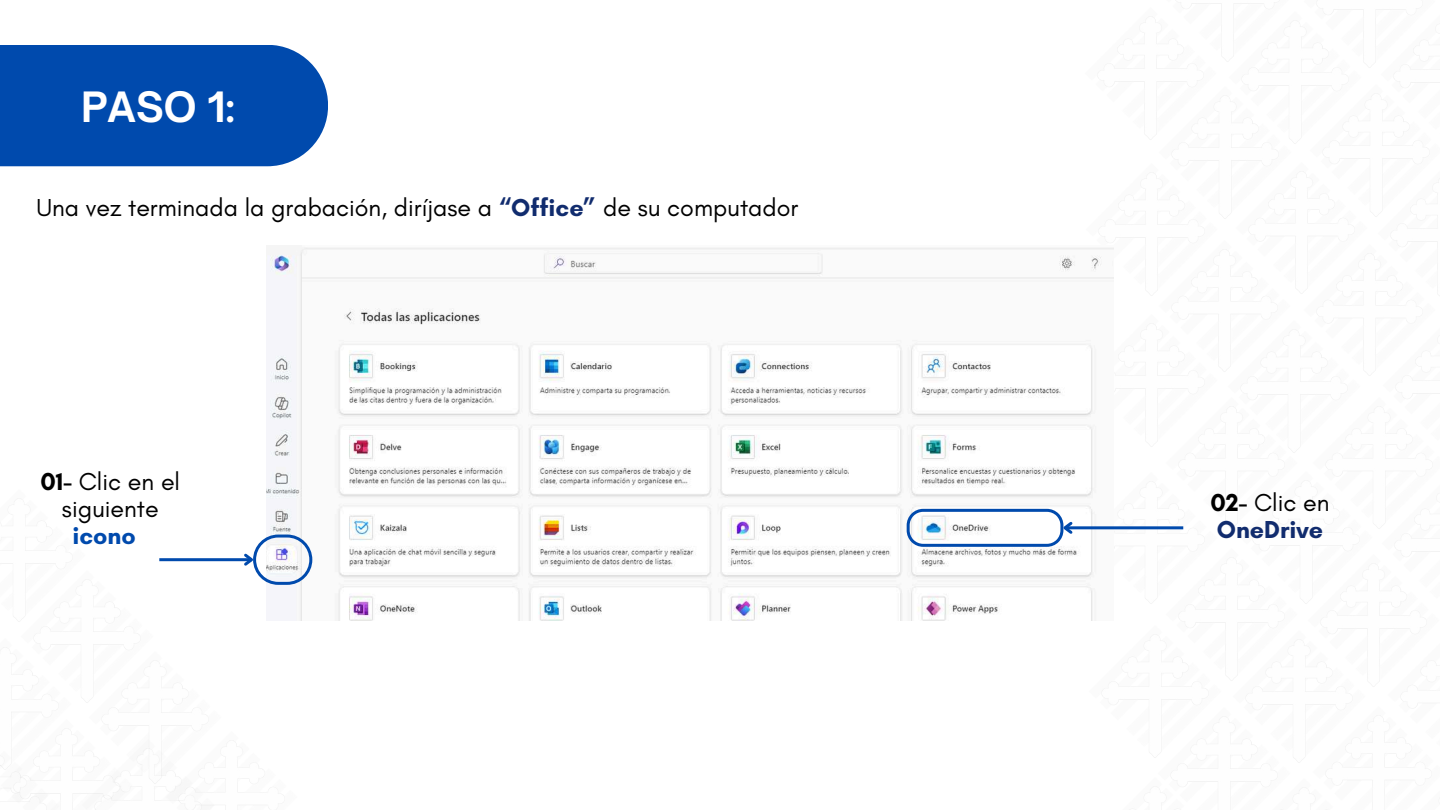
<style>
.page{position:relative;width:1440px;height:810px;background:#fff}
.page>*{position:absolute;margin:0;border:0;box-sizing:border-box;transform-origin:0 0}
.t1{font:700 40px "Open Sauce One";color:#fff}
.t2{font:25px/27px "Glacial Indifference";color:#000;text-align:center}
.t3{font:700 25px/27px "Glacial Indifference";color:#112c6e}
.t4{font:700 25px "Glacial Indifference";color:#004aad}
.s1{font-weight:700;color:#112c6e}
.s2{font-weight:700}
.s3{color:#000}
.s4{font-weight:400;color:#000}
</style>
<div class="page">
<img style="left:1301px;top:8px;width:77px;height:61px">
<div style="left:0;top:45px;width:328px;height:121px;background:#004aad"></div>
<img style="left:86px;top:650px;width:105px;height:135px">
<img style="left:163px;top:729px;width:101px;height:80px">
<img style="left:0;top:501px;width:86px;height:122px">
<img style="left:266px;top:247px;width:848px;height:373px">
<hr style="left:159px;top:558px;width:93px;height:3px;background:#004aad">
<svg style="left:241px;top:535px;width:71px;height:50px"></svg>
<hr style="left:1065px;top:526px;width:118px;height:3px;background:#004aad">
<svg style="left:907px;top:509px;width:168px;height:38px"></svg>
<h1 class="t1" style="left:81px;top:82px;width:156px">PASO 1:</h1>
<p class="t2" style="left:36px;top:194px;width:763px">Una vez terminada la grabación, diríjase a <span class="s1">“Office”</span> de su computador</p>
<p class="t2" style="left:41px;top:468px;width:141px"><span class="s2">01-</span> Clic en el siguiente</p>
<p class="t4" style="left:72px;top:520px;width:65px">icono</p>
<p class="t3" style="left:1210px;top:488px;width:121px"><span class="s3">02-</span> <span class="s4">Clic en<br></span>OneDrive</p>
</div>
